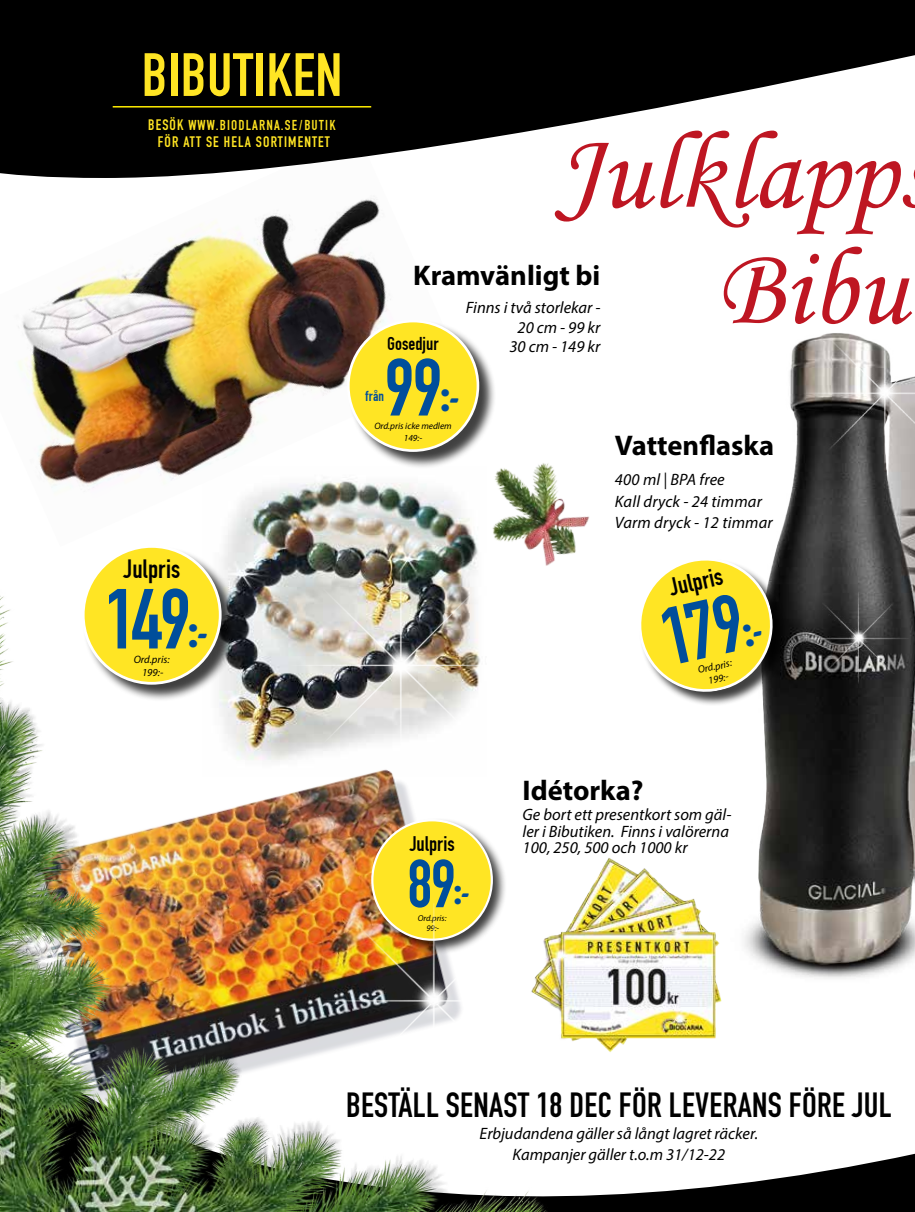
<style>
.page{position:relative;width:915px;height:1212px;background:#fff}
.page>*{position:absolute;margin:0;border:0;box-sizing:border-box;transform-origin:0 0}
.t1{font:83.55px "DIN Engschrift Std";color:#004e9b}
.t2{font:79.65px "DIN Engschrift Std";color:#004e9b}
.t3{font:66.75px "DIN Engschrift Std";color:#004e9b}
.t4{font:60px "DIN Engschrift Std";letter-spacing:.01em;color:#ffe524}
.t5{font:34.95px "Hobo Std";color:#004e9b}
.t6{font:34.5px "DIN Engschrift Std";letter-spacing:.01em;color:#000}
.t7{font:33.3px "Hobo Std";color:#004e9b}
.t8{font:700 28.5px "Myriad Pro";color:#000}
.t9{font:27.9px "Hobo Std";color:#004e9b}
.t10{font:27.6px "DIN 1451 Engschrift Regular";color:#000}
.t11{font:26.55px "DIN 1451 Engschrift Regular";color:#000}
.t12{font:22.05px "DIN 1451 Engschrift Regular";color:#000}
.t13{font:19.5px "DIN 1451 Engschrift Regular";color:#000}
.t14{font:italic 16.5px/16.5px "Myriad Pro";color:#000}
.t15{font:15.15px "DIN 1451 Engschrift Regular";color:#004e9b}
.t16{font:15px "DIN 1451 Engschrift Regular";letter-spacing:.075em;color:#ffe421}
.t17{font:15px "DIN Engschrift Std";letter-spacing:.075em;color:#ffe524}
.t18{font:italic 10.65px/12.9px "Myriad Pro";color:#000;text-align:center}
.t19{font:italic 10.2px/12.3px "Myriad Pro";color:#000;text-align:center}
.t20{font:italic 9.3px/11.9px "Myriad Pro";color:#000;text-align:center}
.t21{font:italic 8.55px/10.2px "Myriad Pro";color:#000;text-align:center}
.s1{font-family:"DIN Engschrift Std";color:#ffe524}
.s2{font-family:"DIN Engschrift Std"}
.s3{color:#ffe421}
</style>
<div class="page">
<img style="left:18px;top:217px;width:444px;height:330px">
<svg style="left:0;top:0;width:914px;height:217px;fill:#000"></svg>
<svg style="left:547px;top:1154px;width:367px;height:58px;fill:#000"></svg>
<hr style="left:113px;top:106px;width:258px;height:2px;background:#ffed00">
<div style="left:83px;top:546px;width:156px;height:156px;background:#000;opacity:.75"></div>
<div style="left:83px;top:546px;width:137px;height:137px;background:#ffe524;border-radius:50%"></div>
<img style="left:555px;top:858px;width:161px;height:194px">
<img style="left:0;top:573px;width:547px;height:639px">
<img style="left:467px;top:463px;width:122px;height:118px">
<div style="left:348px;top:321px;width:148px;height:148px;background:#000;opacity:.75"></div>
<div style="left:348px;top:321px;width:130px;height:130px;background:#ffe524;border-radius:50%"></div>
<div style="left:347px;top:320px;width:132px;height:132px;border:3px solid #fff;border-radius:50%"></div>
<svg style="left:554px;top:131px;width:360px;height:103px"></svg>
<svg style="left:723px;top:247px;width:187px;height:70px"></svg>
<img style="left:712px;top:317px;width:202px;height:686px">
<div style="left:639px;top:559px;width:148px;height:148px;background:#000;opacity:.75"></div>
<div style="left:369px;top:817px;width:137px;height:138px;background:#000;opacity:.75"></div>
<div style="left:372px;top:820px;width:119px;height:120px;background:#ffe524;border-radius:50%"></div>
<img style="left:275px;top:545px;width:247px;height:245px">
<img style="left:308px;top:881px;width:247px;height:245px">
<img style="left:798px;top:581px;width:116px;height:116px">
<img style="left:791px;top:304px;width:123px;height:182px">
<svg style="left:639px;top:550px;width:138px;height:150px"></svg>
<h3 class="t4" style="left:142px;top:40px;width:202px">BIBUTIKEN</h3>
<p class="t16" style="left:148px;top:116px;width:189px"><span class="s1">BESÖ</span><span class="s2">K</span> WWW.BIODLARNA.SE/BUTIK</p>
<p class="t17" style="left:158px;top:133px;width:173px"><span class="s3">FÖR</span> ATT SE HELA SORTIMENTET</p>
<h3 class="t10" style="left:123px;top:552px;width:58px">Julpris</h3>
<h1 class="t1" style="left:104px;top:570px;width:88px">149</h1>
<h3 class="t5" style="left:188px;top:608px;width:20px">:-</h3>
<p class="t18" style="left:134px;top:653px;width:38px">Ord.pris:<br>199:-</p>
<h3 class="t8" style="left:413px;top:257px;width:189px">Kramvänligt bi</h3>
<p class="t14" style="left:465px;top:298px;width:136px;line-height:19.5px;text-align:right">Finns i två storlekar -<br>20 cm - 99 kr</p>
<p class="t13" style="left:387px;top:332px;width:53px">Gosedjur</p>
<p class="t14" style="left:509px;top:338px;width:92px">30 cm - 149 kr</p>
<h2 class="t2" style="left:384px;top:341px;width:59px">99</h2>
<h3 class="t7" style="left:440px;top:375px;width:19px">:-</h3>
<p class="t20" style="left:374px;top:420px;width:79px">Ord.pris icke medlem<br>149:-</p>
<p class="t15" style="left:365px;top:387px;width:20px">från</p>
<h3 class="t8" style="left:614px;top:427px;width:161px">Vattenflaska</h3>
<p class="t14" style="left:614px;top:468px;width:159px;line-height:21.5px">400 ml | BPA free<br>Kall dryck - 24 timmar<br>Varm dryck - 12 timmar</p>
<h3 class="t11" style="left:666px;top:572px;width:56px;rotate:-12deg">Julpris</h3>
<p class="t19" style="left:696px;top:664px;width:36px;rotate:-13deg">Ord.pris:<br>199:-</p>
<h3 class="t12" style="left:409px;top:831px;width:47px">Julpris</h3>
<h3 class="t3" style="left:407px;top:845px;width:50px">89</h3>
<h3 class="t9" style="left:453px;top:873px;width:17px">:-</h3>
<p class="t21" style="left:417px;top:912px;width:30px">Ord.pris:<br>99:-</p>
<h3 class="t8" style="left:522px;top:771px;width:122px">Idétorka?</h3>
<p class="t14" style="left:522px;top:806px;width:210px">Ge bort ett presentkort som gäl&shy;ler i Bibutiken. Finns i valörerna<br>100, 250, 500 och 1000 kr</p>
<h3 class="t6" style="left:346px;top:1085px;width:547px">BESTÄLL SENAST 18 DEC FÖR LEVERANS FÖRE JUL</h3>
<p class="t14" style="left:479px;top:1123px;width:280px;line-height:20.9px;text-align:center">Erbjudandena gäller så långt lagret räcker.<br>Kampanjer gäller t.o.m 31/12-22</p>
</div>
